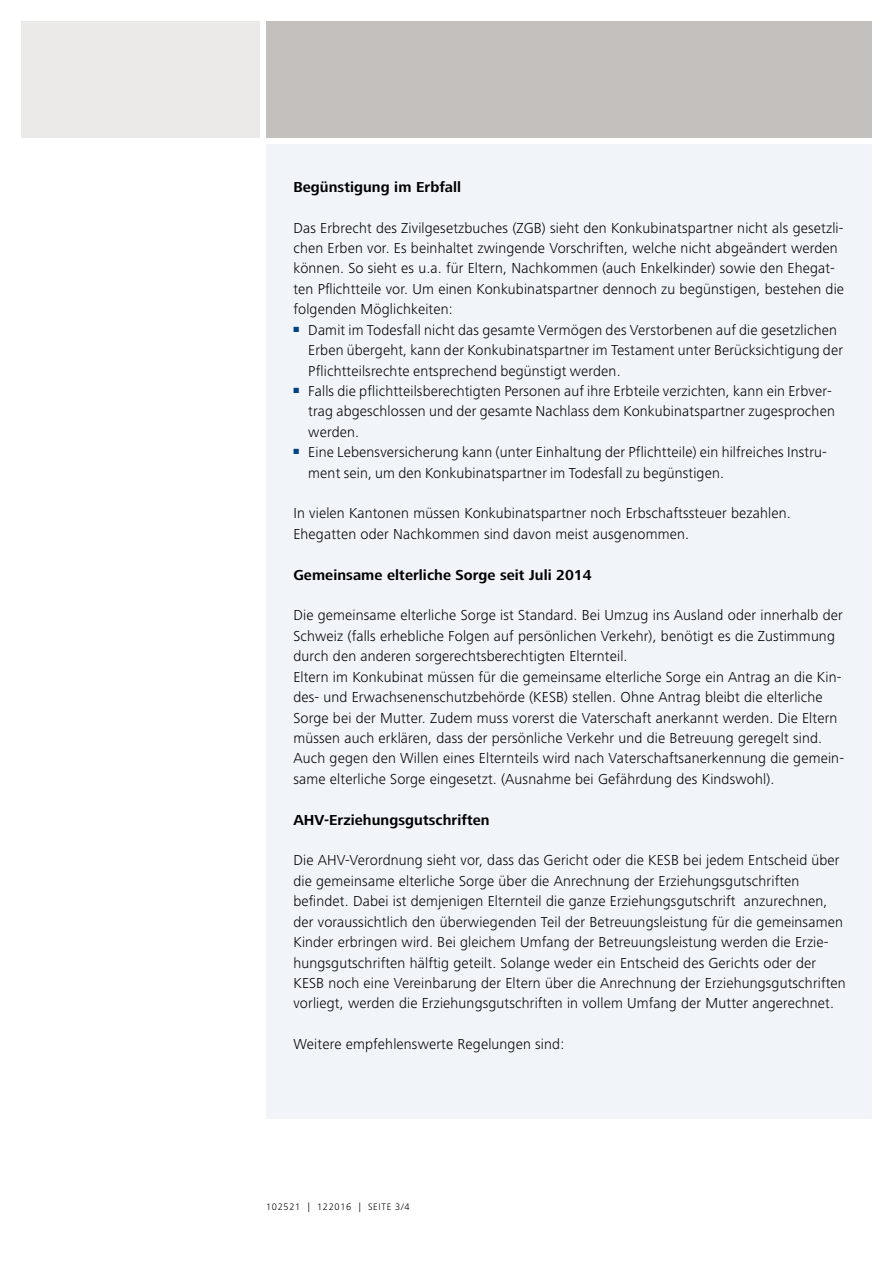
<style>
.page{position:relative;width:893px;height:1263px;background:#fff}
.page>*{position:absolute;margin:0;border:0;box-sizing:border-box;transform-origin:0 0}
.t1{font:300 15px/20.4px "Frutiger Next LT";letter-spacing:.01em;color:#000}
.t2{font:700 15px "Frutiger Next LT";letter-spacing:.005em;color:#000}
.t3{font:300 9.75px "Frutiger Next LT";letter-spacing:.07em;color:#000}
</style>
<div class="page">
<div style="left:266px;top:144px;width:606px;height:975px;background:#f1f5fa"></div>
<div style="left:21px;top:21px;width:239px;height:117px;background:#ebeae9"></div>
<div style="left:266px;top:21px;width:606px;height:117px;background:#c4c0be"></div>
<p class="t2" style="left:293px;top:178px;width:169px">Begünstigung im Erbfall</p>
<p class="t1" style="left:293px;top:217px;width:552px">Das Erbrecht des Zivilgesetzbuches (ZGB) sieht den Konkubinatspartner nicht als gesetzli&shy;chen Erben vor. Es beinhaltet zwingende Vorschriften, welche nicht abgeändert werden können. So sieht es u.a. für Eltern, Nachkommen (auch Enkelkinder) sowie den Ehegat&shy;ten Pflichtteile vor. Um einen Konkubinatspartner dennoch zu begünstigen, bestehen die folgenden Möglichkeiten:</p>
<p class="t1" style="left:308px;top:320px;width:536px;text-indent:-15px"><sup>■</sup> Damit im Todesfall nicht das gesamte Vermögen des Verstorbenen auf die gesetzlichen<br>Erben übergeht, kann der Konkubinatspartner im Testament unter Berücksichtigung der<br>Pflichtteilsrechte entsprechend begünstigt werden.</p>
<p class="t1" style="left:308px;top:381px;width:528px;text-indent:-15px"><sup>■</sup> Falls die pflichtteilsberechtigten Personen auf ihre Erbteile verzichten, kann ein Erbver&shy;trag abgeschlossen und der gesamte Nachlass dem Konkubinatspartner zugesprochen werden.</p>
<p class="t1" style="left:308px;top:442px;width:520px;text-indent:-15px"><sup>■</sup> Eine Lebensversicherung kann (unter Einhaltung der Pflichtteile) ein hilfreiches Instru&shy;ment sein, um den Konkubinatspartner im Todesfall zu begünstigen.</p>
<p class="t1" style="left:293px;top:503px;width:499px">In vielen Kantonen müssen Konkubinatspartner noch Erbschaftssteuer bezahlen.<br>Ehegatten oder Nachkommen sind davon meist ausgenommen.</p>
<p class="t2" style="left:293px;top:566px;width:300px">Gemeinsame elterliche Sorge seit Juli 2014</p>
<p class="t1" style="left:293px;top:605px;width:552px">Die gemeinsame elterliche Sorge ist Standard. Bei Umzug ins Ausland oder innerhalb der Schweiz (falls erhebliche Folgen auf persönlichen Verkehr), benötigt es die Zustimmung durch den anderen sorgerechtsberechtigten Elternteil.<br>Eltern im Konkubinat müssen für die gemeinsame elterliche Sorge ein Antrag an die Kin&shy;des- und Erwachsenenschutzbehörde (KESB) stellen. Ohne Antrag bleibt die elterliche Sorge bei der Mutter. Zudem muss vorerst die Vaterschaft anerkannt werden. Die Eltern müssen auch erklären, dass der persönliche Verkehr und die Betreuung geregelt sind.<br>Auch gegen den Willen eines Elternteils wird nach Vaterschaftsanerkennung die gemein&shy;same elterliche Sorge eingesetzt. (Ausnahme bei Gefährdung des Kindswohl).</p>
<p class="t2" style="left:293px;top:811px;width:198px">AHV-Erziehungsgutschriften</p>
<p class="t1" style="left:293px;top:850px;width:554px">Die AHV-Verordnung sieht vor, dass das Gericht oder die KESB bei jedem Entscheid über die gemeinsame elterliche Sorge über die Anrechnung der Erziehungsgutschriften befindet. Dabei ist demjenigen Elternteil die ganze Erziehungsgutschrift anzurechnen, der voraussichtlich den überwiegenden Teil der Betreuungsleistung für die gemeinsamen Kinder erbringen wird. Bei gleichem Umfang der Betreuungsleistung werden die Erzie&shy;hungsgutschriften hälftig geteilt. Solange weder ein Entscheid des Gerichts oder der KESB noch eine Vereinbarung der Eltern über die Anrechnung der Erziehungsgutschriften vorliegt, werden die Erziehungsgutschriften in vollem Umfang der Mutter angerechnet.</p>
<p class="t1" style="left:293px;top:1034px;width:272px">Weitere empfehlenswerte Regelungen sind:</p>
<p class="t3" style="left:266px;top:1202px;width:145px">102521 | 122016 | SEITE 3/4</p>
</div>
